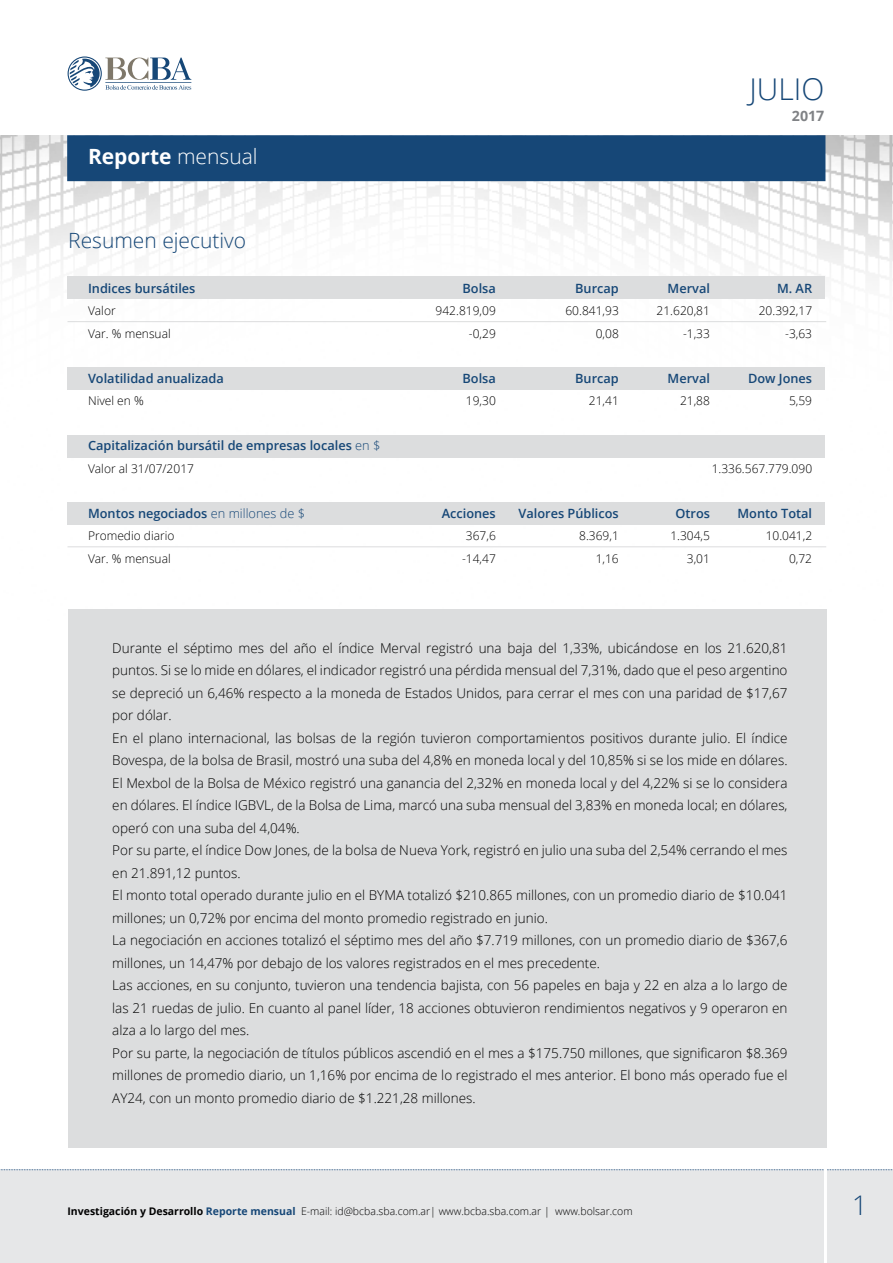
<style>
.page{position:relative;width:893px;height:1263px;background:#fff}
.page>*{position:absolute;margin:0;border:0;box-sizing:border-box;transform-origin:0 0}
.t1{font:300 30px "Open Sans";color:#164777}
.t2{font:300 27px "Open Sans";color:#164777}
.t3{font:300 21px "Open Sans";color:#164777}
.t4{font:700 21px "Open Sans";color:#fff}
.t5{font:700 14.25px "Open Sans";color:#808285}
.t6{font:300 13.5px/22.5px "Open Sans";color:#000}
.t7{font:600 12.75px "Open Sans";color:#164777}
.t8{font:300 12px/22.5px "Open Sans";color:#000;text-align:right}
.t9{font:300 10.5px "Open Sans";color:#000}
.s1{font-weight:300}
.s2{font-weight:700}
.s3{font-weight:700;color:#164777}
</style>
<div class="page">
<img style="left:0;top:135px;width:893px;height:486px">
<div style="left:67px;top:135px;width:758px;height:46px;background:#164777"></div>
<svg style="left:67px;top:56px;width:35px;height:35px"></svg>
<svg style="left:68px;top:56px;width:34px;height:35px"></svg>
<svg style="left:70px;top:58px;width:121px;height:32px"></svg>
<div style="left:0;top:1170px;width:893px;height:93px;background:#e6e7e8"></div>
<svg style="left:0;top:1169px;width:893px;height:1px"></svg>
<hr style="left:824px;top:1124px;width:3px;height:139px;background:#fff">
<div style="left:68px;top:609px;width:758px;height:538px;background:#dcddde"></div>
<div style="left:68px;top:277px;width:757px;height:22px;background:#dcddde"></div>
<div style="left:68px;top:368px;width:757px;height:22px;background:#dcddde"></div>
<div style="left:68px;top:436px;width:757px;height:22px;background:#dcddde"></div>
<div style="left:68px;top:503px;width:757px;height:22px;background:#dcddde"></div>
<hr style="left:68px;top:321px;width:758px;height:1px;background:#dcddde">
<hr style="left:68px;top:546px;width:758px;height:1px;background:#dcddde">
<h3 class="t4" style="left:88px;top:141px;width:171px">Reporte <span class="s1">mensual</span></h3>
<h3 class="t3" style="left:68px;top:226px;width:179px">Resumen ejecutivo</h3>
<p class="t7" style="left:88px;top:279px;width:109px">Indices bursátiles</p>
<p class="t8" style="left:88px;top:299px;width:84px;text-align:left">Valor<br>Var. % mensual</p>
<p class="t7" style="left:88px;top:369px;width:137px">Volatilidad anualizada</p>
<p class="t8" style="left:88px;top:389px;width:57px">Nivel en %</p>
<p class="t7" style="left:88px;top:437px;width:294px">Capitalización bursátil de empresas locales <span class="s1">en $</span></p>
<p class="t8" style="left:88px;top:457px;width:108px">Valor al 31/07/2017</p>
<p class="t7" style="left:88px;top:504px;width:218px">Montos negociados <span class="s1">en millones de $</span></p>
<p class="t8" style="left:88px;top:524px;width:88px;text-align:left">Promedio diario<br>Var. % mensual</p>
<h1 class="t1" style="left:749px;top:68px;width:76px">JUlIO</h1>
<p class="t5" style="left:792px;top:105px;width:34px">2017</p>
<p class="t7" style="left:462px;top:279px;width:35px">Bolsa</p>
<p class="t8" style="left:436px;top:299px;width:62px">942.819,09 -0,29</p>
<p class="t7" style="left:462px;top:369px;width:35px">Bolsa</p>
<p class="t8" style="left:466px;top:389px;width:31px">19,30</p>
<p class="t7" style="left:575px;top:279px;width:45px">Burcap</p>
<p class="t8" style="left:565px;top:299px;width:55px">60.841,93<br>0,08</p>
<p class="t7" style="left:575px;top:369px;width:45px">Burcap</p>
<p class="t8" style="left:589px;top:389px;width:31px">21,41</p>
<p class="t7" style="left:442px;top:504px;width:56px">Acciones</p>
<p class="t8" style="left:462px;top:524px;width:35px;text-align:center">367,6 -14,47</p>
<p class="t7" style="left:518px;top:504px;width:102px">Valores Públicos</p>
<p class="t8" style="left:579px;top:524px;width:41px">8.369,1<br>1,16</p>
<p class="t7" style="left:668px;top:279px;width:44px">Merval</p>
<p class="t8" style="left:657px;top:299px;width:55px">21.620,81 -1,33</p>
<p class="t7" style="left:668px;top:369px;width:44px">Merval</p>
<p class="t8" style="left:680px;top:389px;width:31px">21,88</p>
<p class="t7" style="left:777px;top:279px;width:37px">M. AR</p>
<p class="t8" style="left:759px;top:299px;width:55px">20.392,17 -3,63</p>
<p class="t7" style="left:748px;top:369px;width:66px">Dow Jones</p>
<p class="t8" style="left:789px;top:389px;width:25px">5,59</p>
<p class="t8" style="left:712px;top:457px;width:102px">1.336.567.779.090</p>
<p class="t7" style="left:737px;top:504px;width:76px">Monto Total</p>
<p class="t8" style="left:766px;top:524px;width:48px">10.041,2<br>0,72</p>
<p class="t7" style="left:675px;top:504px;width:36px">Otros</p>
<p class="t8" style="left:670px;top:524px;width:41px">1.304,5<br>3,01</p>
<p class="t6" style="left:112px;top:636px;width:677px">Durante el séptimo mes del año el índice Merval registró una baja del 1,33%, ubicándose en los 21.620,81 puntos. Si se lo mide en dólares, el indicador registró una pérdida mensual del 7,31%, dado que el peso argentino se depreció un 6,46% respecto a la moneda de Estados Unidos, para cerrar el mes con una paridad de $17,67 por dólar.<br>En el plano internacional, las bolsas de la región tuvieron comportamientos positivos durante julio. El índice Bovespa, de la bolsa de Brasil, mostró una suba del 4,8% en moneda local y del 10,85% si se los mide en dólares.<br>El Mexbol de la Bolsa de México registró una ganancia del 2,32% en moneda local y del 4,22% si se lo considera en dólares. El índice IGBVL, de la Bolsa de Lima, marcó una suba mensual del 3,83% en moneda local; en dólares, operó con una suba del 4,04%.<br>Por su parte, el índice Dow Jones, de la bolsa de Nueva York, registró en julio una suba del 2,54% cerrando el mes en 21.891,12 puntos.<br>El monto total operado durante julio en el BYMA totalizó $210.865 millones, con un promedio diario de $10.041 millones; un 0,72% por encima del monto promedio registrado en junio.<br>La negociación en acciones totalizó el séptimo mes del año $7.719 millones, con un promedio diario de $367,6 millones, un 14,47% por debajo de los valores registrados en el mes precedente.<br>Las acciones, en su conjunto, tuvieron una tendencia bajista, con 56 papeles en baja y 22 en alza a lo largo de las 21 ruedas de julio. En cuanto al panel líder, 18 acciones obtuvieron rendimientos negativos y 9 operaron en alza a lo largo del mes.<br>Por su parte, la negociación de títulos públicos ascendió en el mes a $175.750 millones, que significaron $8.369 millones de promedio diario, un 1,16% por encima de lo registrado el mes anterior. El bono más operado fue el AY24, con un monto promedio diario de $1.221,28 millones.</p>
<p class="t9" style="left:68px;top:1204px;width:567px"><span class="s2">Investigación y Desarrollo</span> <span class="s3">Reporte mensual</span> E-mail: id@bcba.sba.com.ar| www.bcba.sba.com.ar | www.bolsar.com</p>
<h2 class="t2" style="left:852px;top:1187px;width:17px">1</h2>
</div>
